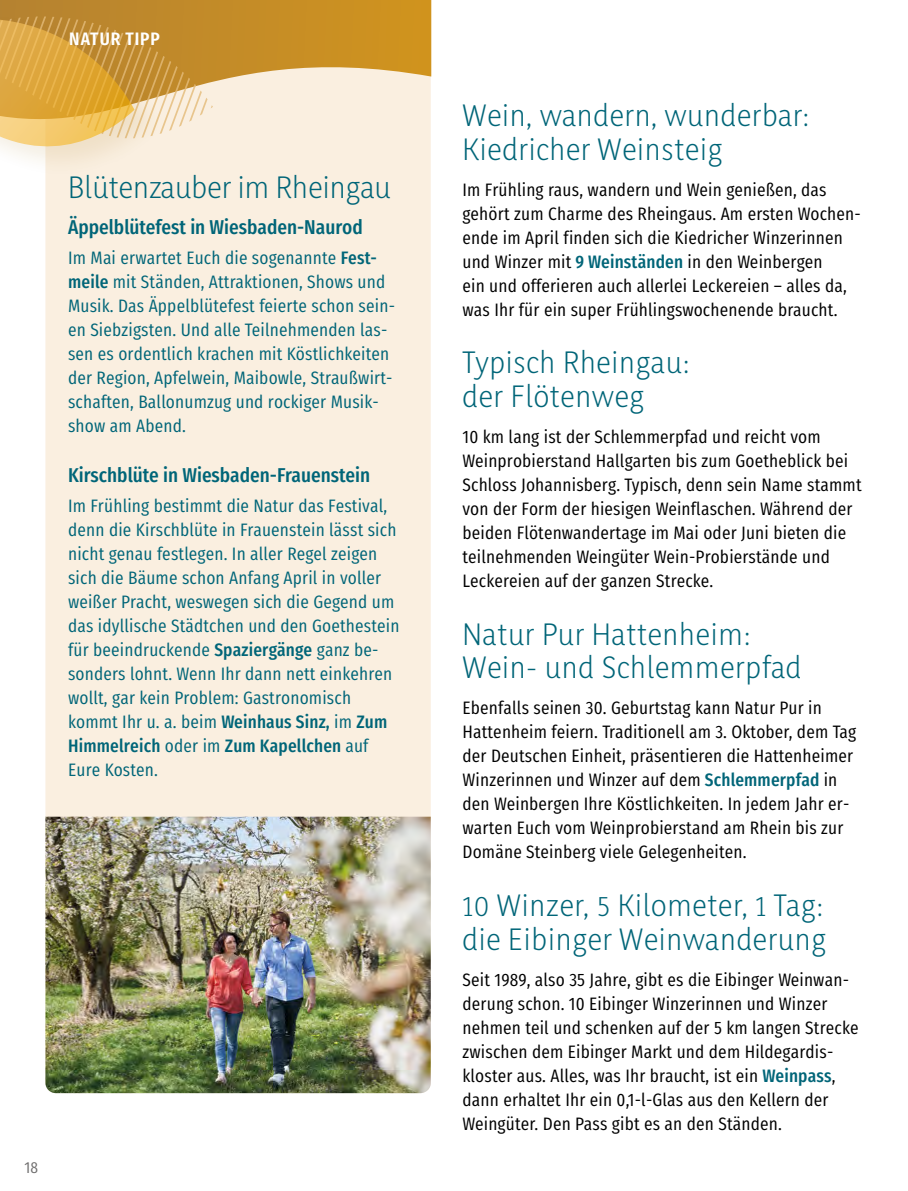
<style>
.page{position:relative;width:908px;height:1191px;background:#fff}
.page>*{position:absolute;margin:0;border:0;box-sizing:border-box;transform-origin:0 0}
.t1{font:200 28px/33.6px "Yaldevi";letter-spacing:.03em;color:#006578}
.t2{font:200 28px "Yaldevi";letter-spacing:.01em;color:#006578}
.Fließtext_deutsch{font:500 20px "Fira Sans Condensed";color:#006578}
.HL_-_blau{font:18px/24px "Fira Sans Condensed";letter-spacing:.01em;color:#000}
.HL_-_blau-2{font:18px/24px "Fira Sans Condensed";letter-spacing:.01em;color:#006578}
.Bereichskennung_oben{font:600 18px "Fira Sans Condensed";letter-spacing:.055em;color:#fff}
._01_Nummern{font:16px "Fira Sans Condensed";color:#706f6f}
.s1{font-weight:500}
.s2{font-weight:500;color:#006578}
</style>
<div class="page">
<div style="left:45px;top:126px;width:385px;height:690px;background:#faefe0"></div>
<img style="left:45px;top:816px;width:385px;height:277px">
<svg style="left:0;top:0;width:431px;height:126px;background:#dcb671"></svg>
<svg style="left:0;top:7px;width:213px;height:168px;background:#deb66f"></svg>
<p class="Bereichskennung_oben" style="left:69px;top:22px;width:92px">NATUR TIPP</p>
<p class="t2" style="left:68px;top:168px;width:324px">Blütenzauber im Rheingau</p>
<p class="Fließtext_deutsch" style="left:68px;top:209px;width:296px">Äppelblütefest in Wiesbaden-Naurod</p>
<p class="HL_-_blau-2" style="left:68px;top:244px;width:328px">Im Mai erwartet Euch die sogenannte <span class="s1">Fest&shy;meile</span> mit Ständen, Attraktionen, Shows und Musik. Das Äppelblütefest feierte schon sein&shy;en Siebzigsten. Und alle Teilnehmenden las&shy;sen es ordentlich krachen mit Köstlichkeiten der Region, Apfelwein, Maibowle, Straußwirt&shy;schaften, Ballonumzug und rockiger Musik&shy;show am Abend.</p>
<p class="Fließtext_deutsch" style="left:68px;top:456px;width:303px">Kirschblüte in Wiesbaden-Frauenstein</p>
<p class="HL_-_blau-2" style="left:68px;top:491px;width:333px">Im Frühling bestimmt die Natur das Festival, denn die Kirschblüte in Frauenstein lässt sich nicht genau festlegen. In aller Regel zeigen sich die Bäume schon Anfang April in voller weißer Pracht, weswegen sich die Gegend um das idyllische Städtchen und den Goethestein für beeindruckende <span class="s1">Spaziergänge</span> ganz be&shy;sonders lohnt. Wenn Ihr dann nett einkehren wollt, gar kein Problem: Gastronomisch kommt Ihr u. a. beim <span class="s1">Weinhaus Sinz,</span> im <span class="s1">Zum Himmelreich</span> oder im <span class="s1">Zum Kapellchen</span> auf Eure Kosten.</p>
<p class="_01_Nummern" style="left:24px;top:1152px;width:15px">18</p>
<p class="t1" style="left:462px;top:99px;width:348px">Wein, wandern, wunderbar:<br>Kiedricher Weinsteig</p>
<p class="HL_-_blau" style="left:462px;top:175px;width:399px">Im Frühling raus, wandern und Wein genießen, das gehört zum Charme des Rheingaus. Am ersten Wochen&shy;ende im April finden sich die Kiedricher Winzerinnen und Winzer mit <span class="s2">9 Weinständen</span> in den Weinbergen<br>ein und offerieren auch allerlei Leckereien – alles da, was Ihr für ein super Frühlingswochenende braucht.</p>
<p class="t1" style="left:462px;top:346px;width:228px">Typisch Rheingau:</p>
<p class="t1" style="left:462px;top:379px;width:183px">der Flötenweg</p>
<p class="HL_-_blau" style="left:462px;top:423px;width:400px">10 km lang ist der Schlemmerpfad und reicht vom Weinprobierstand Hallgarten bis zum Goetheblick bei Schloss Johannisberg. Typisch, denn sein Name stammt von der Form der hiesigen Weinflaschen. Während der beiden Flötenwandertage im Mai oder Juni bieten die teilnehmenden Weingüter Wein-Probierstände und Leckereien auf der ganzen Strecke.</p>
<p class="t1" style="left:462px;top:617px;width:340px">Natur Pur Hattenheim:<br>Wein- und Schlemmerpfad</p>
<p class="HL_-_blau" style="left:462px;top:694px;width:395px">Ebenfalls seinen 30. Geburtstag kann Natur Pur in Hattenheim feiern. Traditionell am 3. Oktober, dem Tag der Deutschen Einheit, präsentieren die Hattenheimer Winzerinnen und Winzer auf dem <span class="s2">Schlemmerpfad</span> in den Weinbergen Ihre Köstlichkeiten. In jedem Jahr er&shy;warten Euch vom Weinprobierstand am Rhein bis zur Domäne Steinberg viele Gelegenheiten.</p>
<p class="t1" style="left:462px;top:888px;width:365px">10 Winzer, 5 Kilometer, 1 Tag: die Eibinger Weinwanderung</p>
<p class="HL_-_blau" style="left:462px;top:965px;width:397px">Seit 1989, also 35 Jahre, gibt es die Eibinger Weinwan&shy;derung schon. 10 Eibinger Winzerinnen und Winzer nehmen teil und schenken auf der 5 km langen Strecke zwischen dem Eibinger Markt und dem Hildegardis&shy;kloster aus. Alles, was Ihr braucht, ist ein <span class="s2">Weinpass</span>, dann erhaltet Ihr ein 0,1-l-Glas aus den Kellern der Weingüter. Den Pass gibt es an den Ständen.</p>
</div>
